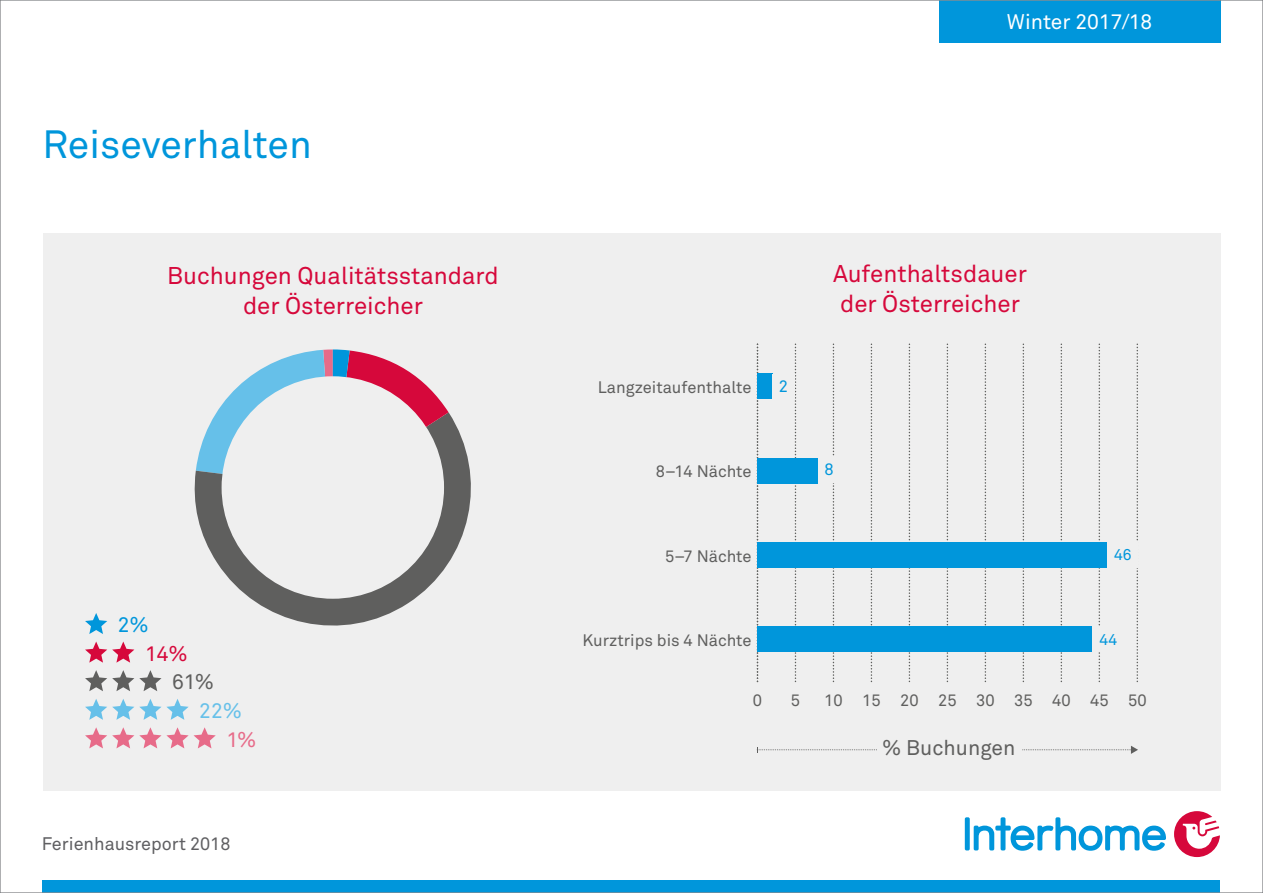
<style>
.page{position:relative;width:1263px;height:893px;background:#fff}
.page>*{position:absolute;margin:0;border:0;box-sizing:border-box;transform-origin:0 0}
.t1{font:39px "Akkurat Pro";color:#0096db}
.t2{font:24px/30px "Akkurat Pro";color:#d6083b}
.t3{font:21px "Akkurat Pro";color:#fff}
.t4{font:21px "Akkurat Pro";color:#5f5f5e}
.t5{font:21px "Akkurat Pro";color:#d6083b}
.t6{font:21px "Akkurat Pro";color:#66c0e9}
.t7{font:21px "Akkurat Pro";color:#0096db}
.t8{font:21px "Akkurat Pro";color:#e76b89}
.t9{font:18px "Akkurat Pro";color:#5f5f62}
.t10{font:16.5px "Akkurat Pro";color:#5f5f5e}
.t11{font:16.5px "Akkurat Pro";color:#0096db}
.t12{font:15.6px "Akkurat Pro";color:#0096db}
</style>
<div class="page">
<div style="left:43px;top:880px;width:1177px;height:13px;background:#0096db"></div>
<div style="left:965px;top:817px;width:5px;height:33px;background:#0096db;border-radius:2px"></div>
<svg style="left:974px;top:817px;width:192px;height:34px"></svg>
<svg style="left:1174px;top:811px;width:46px;height:46px"></svg>
<div style="left:939px;top:0;width:281px;height:43px;background:#0096db"></div>
<div style="left:43px;top:234px;width:1177px;height:557px;background:#efefef"></div>
<svg style="left:795px;top:344px;width:1px;height:337px"></svg>
<svg style="left:833px;top:344px;width:1px;height:337px"></svg>
<svg style="left:871px;top:344px;width:1px;height:337px"></svg>
<svg style="left:909px;top:344px;width:1px;height:337px"></svg>
<svg style="left:947px;top:344px;width:1px;height:337px"></svg>
<svg style="left:985px;top:344px;width:1px;height:337px"></svg>
<svg style="left:1022px;top:344px;width:2px;height:337px"></svg>
<svg style="left:1060px;top:344px;width:2px;height:337px"></svg>
<svg style="left:1098px;top:344px;width:2px;height:337px"></svg>
<svg style="left:1136px;top:344px;width:2px;height:337px"></svg>
<svg style="left:757px;top:344px;width:1px;height:337px"></svg>
<div style="left:757px;top:373px;width:16px;height:26px;background:#0096db"></div>
<div style="left:757px;top:458px;width:61px;height:25px;background:#0096db"></div>
<div style="left:757px;top:542px;width:350px;height:26px;background:#0096db"></div>
<div style="left:757px;top:626px;width:335px;height:26px;background:#0096db"></div>
<div style="left:1093px;top:626px;width:30px;height:26px;background:#efefef"></div>
<div style="left:1108px;top:542px;width:29px;height:25px;background:#efefef"></div>
<div style="left:818px;top:457px;width:22px;height:25px;background:#efefef"></div>
<svg style="left:1023px;top:746px;width:115px;height:8px"></svg>
<svg style="left:757px;top:747px;width:120px;height:5px"></svg>
<svg style="left:85px;top:727px;width:131px;height:21px"></svg>
<svg style="left:85px;top:699px;width:104px;height:21px"></svg>
<svg style="left:85px;top:670px;width:76px;height:21px"></svg>
<svg style="left:85px;top:641px;width:49px;height:22px"></svg>
<svg style="left:85px;top:613px;width:22px;height:21px"></svg>
<svg style="left:194px;top:413px;width:277px;height:213px"></svg>
<svg style="left:196px;top:349px;width:253px;height:138px"></svg>
<h1 class="t1" style="left:43px;top:122px;width:271px">Reiseverhalten</h1>
<h2 class="t2" style="left:167px;top:261px;width:333px;text-align:center">Buchungen Qualitätsstandard der Österreicher</h2>
<p class="t7" style="left:118px;top:613px;width:33px">2%</p>
<p class="t5" style="left:145px;top:641px;width:44px">14%</p>
<p class="t4" style="left:172px;top:670px;width:43px">61%</p>
<p class="t6" style="left:199px;top:698px;width:44px">22%</p>
<p class="t8" style="left:226px;top:727px;width:32px">1%</p>
<p class="t9" style="left:42px;top:834px;width:190px">Ferienhausreport 2018</p>
<p class="t3" style="left:1007px;top:10px;width:147px">Winter 2017/18</p>
<h2 class="t2" style="left:833px;top:259px;width:196px">Aufenthaltsdauer der Österreicher</h2>
<p class="t10" style="left:598px;top:377px;width:155px">Langzeitaufenthalte</p>
<p class="t11" style="left:779px;top:377px;width:11px">2</p>
<p class="t10" style="left:656px;top:462px;width:97px">8–14 Nächte</p>
<p class="t11" style="left:824px;top:460px;width:11px">8</p>
<p class="t10" style="left:665px;top:546px;width:88px">5–7 Nächte</p>
<p class="t12" style="left:1114px;top:546px;width:19px">46</p>
<p class="t10" style="left:583px;top:631px;width:170px">Kurztrips bis 4 Nächte</p>
<p class="t12" style="left:1099px;top:630px;width:19px">44</p>
<p class="t10" style="left:753px;top:691px;width:11px">0</p>
<p class="t10" style="left:791px;top:691px;width:11px">5</p>
<p class="t10" style="left:824px;top:691px;width:324px">10 15 20 25 30 35 40 45 50</p>
<p class="t4" style="left:882px;top:736px;width:135px">% Buchungen</p>
</div>
